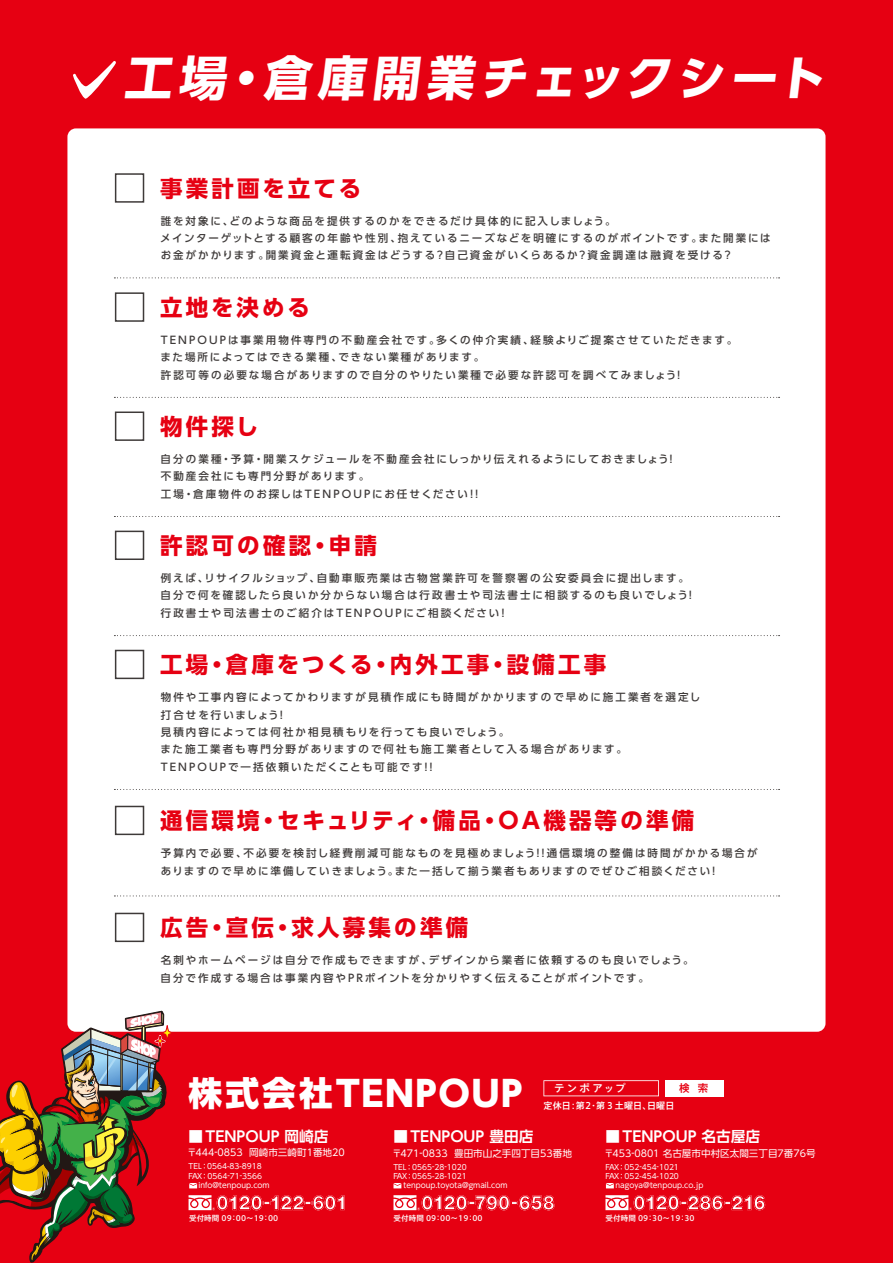
<style>
.page{position:relative;width:893px;height:1263px;background:#e60012}
.page>*{position:absolute;margin:0;border:0;box-sizing:border-box;transform-origin:0 0}
.t1{font:700 47.7px "UD Shin Go Pro";color:#fff}
.t2{font:800 34.95px "UD Shin Go Pro";letter-spacing:-.23em;color:#fff}
.t3{font:700 22.5px "UD Shin Go Pro";letter-spacing:.14em;color:#e60012}
.t4{font:800 19.65px "Helvetica Neue LT Std";letter-spacing:-.01em;color:#fff;scale:.94 1}
.t5{font:800 19.65px "Helvetica Neue LT Std";letter-spacing:.015em;color:#fff;scale:.94 1}
.t6{font:700 14.7px "UD Shin Go Pro De";color:#fff}
.t7{font:500 10.5px/17.4px "UD Shin Go Pro";letter-spacing:.19em;color:#3e3a39}
.t8{font:500 10.5px "Axis Std";letter-spacing:.2em;color:#fff}
.t9{font:500 10.5px "Axis Std";color:#e60012}
.t10{font:9.6px "UD Shin Go Pro";color:#fff}
.t11{font:500 9px "Axis Std";letter-spacing:.03em;color:#fff}
.t12{font:7.5px/9.1px "UD Shin Go Pro";color:#fff}
.t13{font:500 7.5px "Axis Std";letter-spacing:.01em;color:#fff}
.s1{font-size:33.75px}
</style>
<div class="page">
<div style="left:67px;top:128px;width:758px;height:904px;background:#fff;border-radius:8px"></div>
<svg style="left:0;top:1009px;width:174px;height:254px"></svg>
<div style="left:115px;top:173px;width:29px;height:30px;border:2px solid #3e3a39"></div>
<div style="left:115px;top:292px;width:29px;height:30px;border:2px solid #3e3a39"></div>
<div style="left:115px;top:411px;width:29px;height:30px;border:2px solid #3e3a39"></div>
<div style="left:115px;top:531px;width:29px;height:29px;border:2px solid #3e3a39"></div>
<div style="left:115px;top:650px;width:29px;height:29px;border:2px solid #3e3a39"></div>
<div style="left:115px;top:806px;width:29px;height:29px;border:2px solid #3e3a39"></div>
<div style="left:115px;top:913px;width:29px;height:29px;border:2px solid #3e3a39"></div>
<svg style="left:114px;top:277px;width:666px;height:1px"></svg>
<svg style="left:114px;top:397px;width:666px;height:1px"></svg>
<svg style="left:114px;top:516px;width:666px;height:1px"></svg>
<svg style="left:114px;top:635px;width:666px;height:1px"></svg>
<svg style="left:114px;top:789px;width:666px;height:1px"></svg>
<svg style="left:114px;top:895px;width:666px;height:1px"></svg>
<svg style="left:73px;top:61px;width:43px;height:38px"></svg>
<svg style="left:543px;top:1080px;width:116px;height:16px"></svg>
<div style="left:665px;top:1080px;width:59px;height:16px;background:#fff"></div>
<svg style="left:393px;top:1195px;width:161px;height:15px"></svg>
<svg style="left:605px;top:1195px;width:160px;height:15px"></svg>
<svg style="left:189px;top:1195px;width:155px;height:15px"></svg>
<svg style="left:606px;top:1183px;width:8px;height:5px"></svg>
<svg style="left:189px;top:1183px;width:8px;height:5px"></svg>
<svg style="left:393px;top:1183px;width:8px;height:5px"></svg>
<h1 class="t1" style="left:124px;top:39px;width:711px">工場・倉庫開業チェックシート</h1>
<h3 class="t3" style="left:160px;top:170px;width:203px">事業計画を立てる</h3>
<p class="t7" style="left:160px;top:212px;width:612px">誰を対象に、どのような商品を提供するのかをできるだけ具体的に記入しましょう。<br>メインターゲットとする顧客の年齢や性別、抱えているニーズなどを明確にするのがポイントです。また開業にはお金がかかります。開業資金と運転資金はどうする？自己資金がいくらあるか？資金調達は融資を受ける？</p>
<h3 class="t3" style="left:160px;top:289px;width:151px">立地を決める</h3>
<p class="t7" style="left:160px;top:331px;width:578px">TENPOUPは事業用物件専門の不動産会社です。多くの仲介実績、経験よりご提案させていただきます。また場所によってはできる業種、できない業種があります。<br>許認可等の必要な場合がありますので自分のやりたい業種で必要な許認可を調べてみましょう！</p>
<h3 class="t3" style="left:160px;top:408px;width:100px">物件探し</h3>
<p class="t7" style="left:161px;top:450px;width:517px">自分の業種・予算・開業スケジュールを不動産会社にしっかり伝えれるようにしておきましょう！不動産会社にも専門分野があります。<br>工場・倉庫物件のお探しはTENPOUPにお任せください！！</p>
<h3 class="t3" style="left:160px;top:527px;width:218px">許認可の確認・申請</h3>
<p class="t7" style="left:161px;top:569px;width:537px">例えば、リサイクルショップ、自動車販売業は古物営業許可を警察署の公安委員会に提出します。自分で何を確認したら良いか分からない場合は行政書士や司法書士に相談するのも良いでしょう！行政書士や司法書士のご紹介はTENPOUPにご相談ください！</p>
<h3 class="t3" style="left:160px;top:646px;width:448px">工場・倉庫をつくる・内外工事・設備工事</h3>
<p class="t7" style="left:160px;top:688px;width:541px">物件や工事内容によってかわりますが見積作成にも時間がかかりますので早めに施工業者を選定し打合せを行いましょう！<br>見積内容によっては何社か相見積もりを行っても良いでしょう。<br>また施工業者も専門分野がありますので何社も施工業者として入る場合があります。<br>TENPOUPで一括依頼いただくことも可能です！！</p>
<h3 class="t3" style="left:160px;top:802px;width:536px">通信環境・セキュリティ・備品・OA機器等の準備</h3>
<p class="t7" style="left:161px;top:844px;width:598px">予算内で必要、不必要を検討し経費削減可能なものを見極めましょう！！通信環境の整備は時間がかかる場合がありますので早めに準備していきましょう。また一括して揃う業者もありますのでぜひご相談ください！</p>
<h3 class="t3" style="left:160px;top:909px;width:310px">広告・宣伝・求人募集の準備</h3>
<p class="t7" style="left:161px;top:951px;width:534px">名刺やホームページは自分で作成もできますが、デザインから業者に依頼するのも良いでしょう。自分で作成する場合は事業内容やPRポイントを分かりやすく伝えることがポイントです。</p>
<h2 class="t2" style="left:189px;top:1065px;width:342px"><span class="s1">株式会社</span>ＴＥＮＰＯＵＰ</h2>
<p class="t8" style="left:554px;top:1080px;width:73px">テンポアップ</p>
<p class="t9" style="left:679px;top:1080px;width:31px">検 索</p>
<p class="t11" style="left:543px;top:1099px;width:132px">定休日：第2・第３土曜日、日曜日</p>
<h3 class="t6" style="left:189px;top:1125px;width:141px">■ TENPOUP 岡崎店</h3>
<p class="t10" style="left:187px;top:1145px;width:159px">〒444-0853 岡崎市三崎町1番地20</p>
<p class="t12" style="left:189px;top:1161px;width:83px">TEL：0564-83-8918<br>FAX：0564-71-3566　 info@tenpoup.com</p>
<h3 class="t6" style="left:393px;top:1125px;width:141px">■ TENPOUP 豊田店</h3>
<p class="t10" style="left:392px;top:1145px;width:181px">〒471-0833 豊田市山之手四丁目53番地</p>
<p class="t12" style="left:393px;top:1162px;width:116px">TEL：0565-28-1020<br>FAX：0565-28-1021<br>　 tenpoup.toyota@gmail.com</p>
<h3 class="t6" style="left:605px;top:1125px;width:156px">■ TENPOUP 名古屋店</h3>
<p class="t10" style="left:604px;top:1145px;width:213px">〒453-0801 名古屋市中村区太閤三丁目7番76号</p>
<p class="t12" style="left:605px;top:1162px;width:99px">FAX：052-454-1021<br>FAX：052-454-1020<br>　 nagoya@tenpoup.co.jp</p>
<h3 class="t4" style="left:217px;top:1191px;width:141px">0120-122-601</h3>
<h3 class="t5" style="left:422px;top:1191px;width:143px">0120-790-658</h3>
<h3 class="t4" style="left:634px;top:1191px;width:142px">0120-286-216</h3>
<p class="t13" style="left:189px;top:1212px;width:91px">受付時間 09：00～19：00</p>
<p class="t13" style="left:393px;top:1212px;width:91px">受付時間 09：00～19：00</p>
<p class="t13" style="left:605px;top:1212px;width:91px">受付時間 09：30～19：30</p>
</div>
